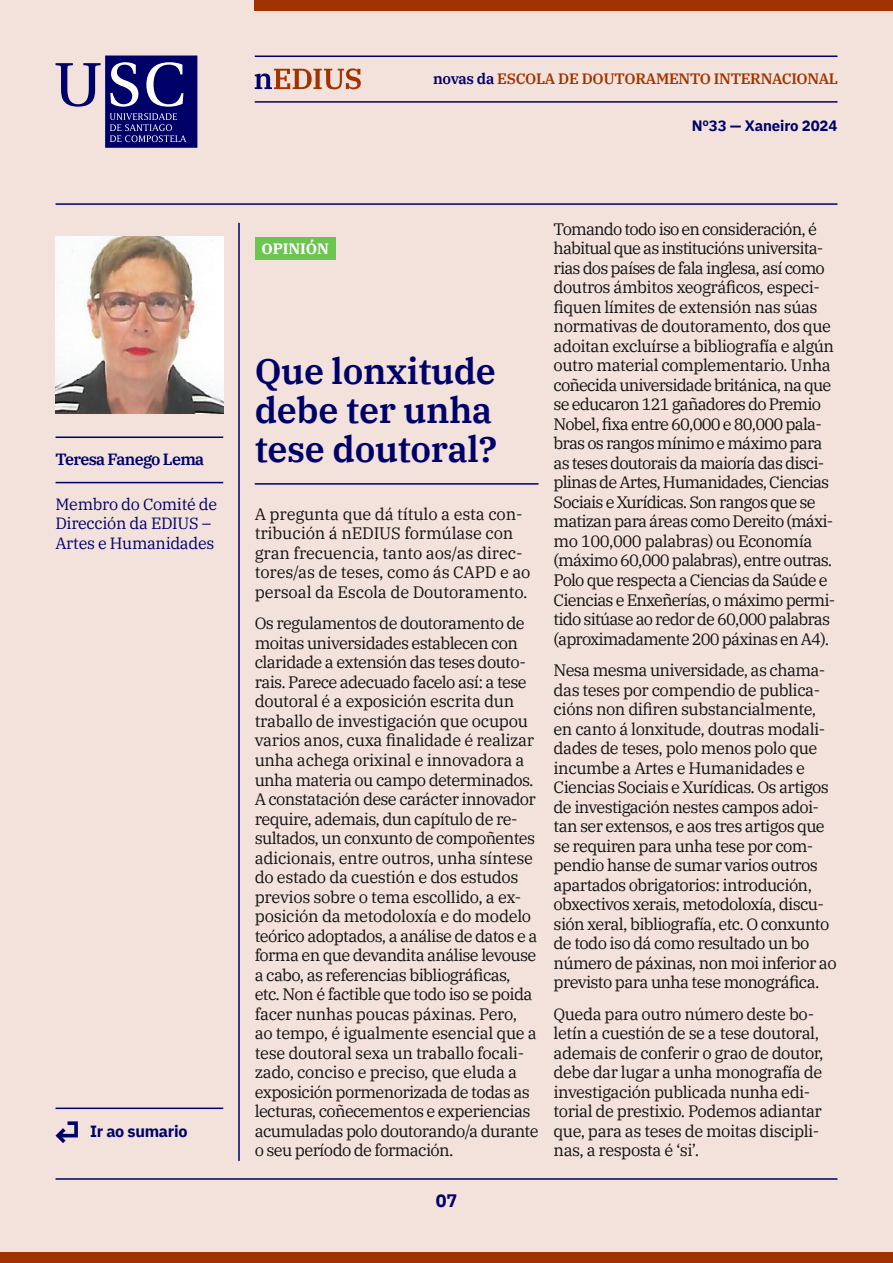
<style>
.page{position:relative;width:893px;height:1263px;background:#f2e2db}
.page>*{position:absolute;margin:0;border:0;box-sizing:border-box;transform-origin:0 0}
.t1{font:600 36px/39px "IBM Plex Serif";letter-spacing:-.01em;color:#000069}
.t2{font:700 18px "IBM Plex Sans";color:#000069}
.t3{font:16.5px/19.5px "IBM Plex Serif";letter-spacing:-.04em;color:#121212}
.t4{font:16.5px/19.5px "IBM Plex Serif";letter-spacing:-.01em;color:#121212}
.t5{font:16.2px/19.5px "IBM Plex Serif";letter-spacing:-.02em;color:#000069}
.t6{font:600 16.2px "IBM Plex Serif";letter-spacing:-.045em;color:#000069}
.t7{font:700 16.2px "IBM Plex Sans";letter-spacing:-.02em;color:#000069}
.t8{font:600 15px "IBM Plex Serif";letter-spacing:-.02em;color:#a13300}
.t9{font:700 15px "IBM Plex Sans";letter-spacing:-.01em;color:#000069}
.t10{font:700 15px "IBM Plex Serif";letter-spacing:-.01em;color:#fff}
.s1{color:#000069}
</style>
<div class="page">
<hr style="left:255px;top:56px;width:582px;height:1px;background:#000069">
<hr style="left:255px;top:101px;width:582px;height:2px;background:#000069">
<div style="left:255px;top:0;width:638px;height:10px;background:#a03200"></div>
<div style="left:0;top:1252px;width:893px;height:11px;background:#a03200"></div>
<hr style="left:56px;top:203px;width:781px;height:2px;background:#000069">
<hr style="left:56px;top:1107px;width:167px;height:2px;background:#000069">
<svg style="left:56px;top:1121px;width:22px;height:22px"></svg>
<hr style="left:238px;top:223px;width:2px;height:938px;background:#000069">
<hr style="left:56px;top:1178px;width:781px;height:2px;background:#000069">
<svg style="left:255px;top:68px;width:106px;height:21px"></svg>
<svg style="left:56px;top:56px;width:141px;height:92px"></svg>
<img style="left:56px;top:237px;width:167px;height:176px">
<div style="left:255px;top:237px;width:80px;height:22px;background:#6dc450"></div>
<hr style="left:255px;top:483px;width:284px;height:2px;background:#000069">
<hr style="left:56px;top:436px;width:167px;height:2px;background:#000069">
<hr style="left:56px;top:482px;width:167px;height:1px;background:#000069">
<p class="t6" style="left:56px;top:447px;width:150px">Teresa Fanego Lema</p>
<p class="t5" style="left:56px;top:493px;width:163px">Membro do Comité de<br>Dirección da EDIUS –<br>Artes e Humanidades</p>
<p class="t7" style="left:90px;top:1118px;width:99px">Ir ao sumario</p>
<p class="t8" style="left:433px;top:67px;width:407px"><span class="s1">novas da</span> ESCOLA DE DOUTORAMENTO INTERNACIONAL</p>
<p class="t9" style="left:692px;top:114px;width:147px">Nº33 — Xaneiro 2024</p>
<p class="t10" style="left:262px;top:236px;width:69px">OPINIÓN</p>
<h1 class="t1" style="left:255px;top:348px;width:244px">Que lonxitude debe ter unha tese doutoral?</h1>
<p class="t4" style="left:255px;top:503px;width:277px">A pregunta que dá título a esta con&shy;tribución á nEDIUS formúlase con gran frecuencia, tanto aos/as direc&shy;tores/as de teses, como ás CAPD e ao persoal da Escola de Doutoramento.</p>
<p class="t3" style="left:255px;top:612px;width:285px">Os regulamentos de doutoramento de moitas universidades establecen con claridade a extensión das teses douto&shy;rais. Parece adecuado facelo así: a tese doutoral é a exposición escrita dun traballo de investigación que ocupou varios anos, cuxa finalidade é realizar unha achega orixinal e innovadora a unha materia ou campo determinados.<br>A constatación dese carácter innovador require, ademais, dun capítulo de re&shy;sultados, un conxunto de compoñentes adicionais, entre outros, unha síntese do estado da cuestión e dos estudos previos sobre o tema escollido, a ex&shy;posición da metodoloxía e do modelo teórico adoptados, a análise de datos e a forma en que devandita análise levouse a cabo, as referencias bibliográficas, etc. Non é factible que todo iso se poida facer nunhas poucas páxinas. Pero, ao tempo, é igualmente esencial que a tese doutoral sexa un traballo focali&shy;zado, conciso e preciso, que eluda a exposición pormenorizada de todas as lecturas, coñecementos e experiencias acumuladas polo doutorando/a durante o seu período de formación.</p>
<p class="t2" style="left:436px;top:1186px;width:23px">07</p>
<p class="t3" style="left:554px;top:218px;width:283px">Tomando todo iso en consideración, é habitual que as institucións universita&shy;rias dos países de fala inglesa, así como doutros ámbitos xeográficos, especi&shy;fiquen límites de extensión nas súas normativas de doutoramento, dos que adoitan excluírse a bibliografía e algún outro material complementario. Unha coñecida universidade británica, na que se educaron 121 gañadores do Premio Nobel, fixa entre 60,000 e 80,000 pala&shy;bras os rangos mínimo e máximo para as teses doutorais da maioría das disci&shy;plinas de Artes, Humanidades, Ciencias Sociais e Xurídicas. Son rangos que se matizan para áreas como Dereito (máxi&shy;mo 100,000 palabras) ou Economía (máximo 60,000 palabras), entre outras.<br>Polo que respecta a Ciencias da Saúde e Ciencias e Enxeñerías, o máximo permi&shy;tido sitúase ao redor de 60,000 palabras (aproximadamente 200 páxinas en A4).</p>
<p class="t3" style="left:554px;top:659px;width:284px">Nesa mesma universidade, as chama&shy;das teses por compendio de publica&shy;cións non difiren substancialmente, en canto á lonxitude, doutras modali&shy;dades de teses, polo menos polo que incumbe a Artes e Humanidades e Ciencias Sociais e Xurídicas. Os artigos de investigación nestes campos adoi&shy;tan ser extensos, e aos tres artigos que se requiren para unha tese por com&shy;pendio hanse de sumar varios outros apartados obrigatorios: introdución, obxectivos xerais, metodoloxía, discu&shy;sión xeral, bibliografía, etc. O conxunto de todo iso dá como resultado un bo número de páxinas, non moi inferior ao previsto para unha tese monográfica.</p>
<p class="t3" style="left:554px;top:1003px;width:271px">Queda para outro número deste bo&shy;letín a cuestión de se a tese doutoral, ademais de conferir o grao de doutor, debe dar lugar a unha monografía de investigación publicada nunha edi&shy;torial de prestixio. Podemos adiantar que, para as teses de moitas discipli&shy;nas, a resposta é ‘si’.</p>
</div>
